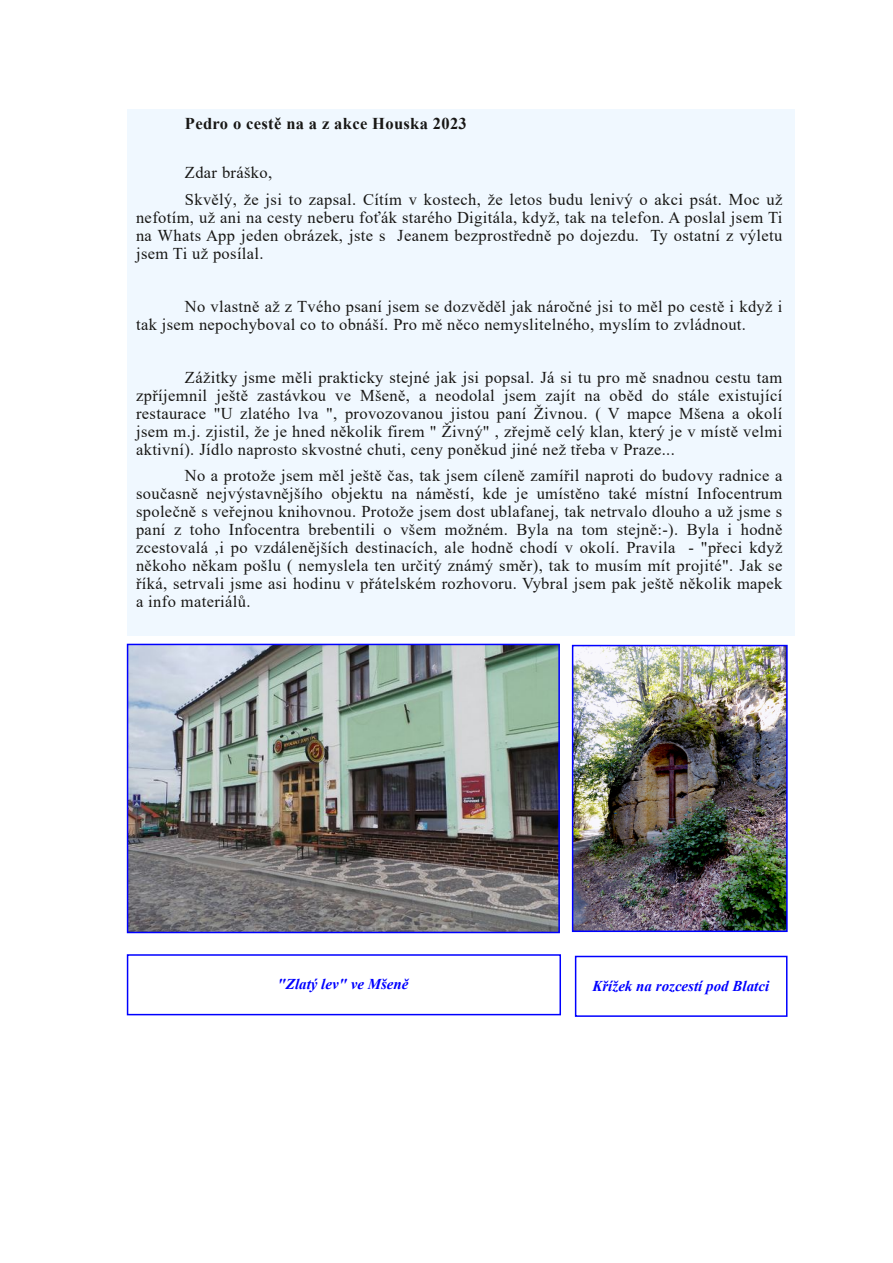
<style>
.page{position:relative;width:893px;height:1263px;background:#fff}
.page>*{position:absolute;margin:0;border:0;box-sizing:border-box;transform-origin:0 0}
.t1{font:16.5px/18px "Times New Roman";letter-spacing:.02em;color:#181715;text-align:justify}
.t2{font:700 16.5px "Times New Roman";letter-spacing:.02em;color:#181715}
.t3{font:italic 700 15px "Times New Roman";color:#00f}
</style>
<div class="page">
<div style="left:128px;top:109px;width:667px;height:526px;background:#f0f8ff"></div>
<img style="left:130px;top:647px;width:427px;height:283px">
<div style="left:127px;top:644px;width:433px;height:289px;border:2px solid #00f"></div>
<img style="left:575px;top:648px;width:210px;height:281px">
<div style="left:572px;top:645px;width:216px;height:287px;border:2px solid #00f"></div>
<div style="left:127px;top:954px;width:434px;height:61px;border:2px solid #00f"></div>
<div style="left:575px;top:956px;width:212px;height:61px;border:2px solid #00f"></div>
<p class="t2" style="left:185px;top:114px;width:283px">Pedro o cestě na a z akce Houska 2023</p>
<p class="t1" style="left:185px;top:159px;width:599px;line-height:26.5px">Zdar bráško,<br>Skvělý, že jsi to zapsal. Cítím v kostech, že letos budu lenivý o akci psát. Moc už</p>
<p class="t1" style="left:136px;top:208px;width:648px">nefotím, už ani na cesty neberu foťák starého Digitála, když, tak na telefon. A poslal jsem Ti na Whats App jeden obrázek, jste s Jeanem bezprostředně po dojezdu. Ty ostatní z výletu jsem Ti už posílal.</p>
<p class="t1" style="left:136px;top:297px;width:648px;text-indent:49px">No vlastně až z Tvého psaní jsem se dozvěděl jak náročné jsi to měl po cestě i když i tak jsem nepochyboval co to obnáší. Pro mě něco nemyslitelného, myslím to zvládnout.</p>
<p class="t1" style="left:136px;top:368px;width:648px;text-indent:49px">Zážitky jsme měli prakticky stejné jak jsi popsal. Já si tu pro mě snadnou cestu tam zpříjemnil ještě zastávkou ve Mšeně, a neodolal jsem zajít na oběd do stále existující restaurace "U zlatého lva ", provozovanou jistou paní Živnou. ( V mapce Mšena a okolí jsem m.j. zjistil, že je hned několik firem " Živný" , zřejmě celý klan, který je v místě velmi aktivní). Jídlo naprosto skvostné chuti, ceny poněkud jiné než třeba v Praze...</p>
<p class="t1" style="left:136px;top:467px;width:648px;text-indent:49px">No a protože jsem měl ještě čas, tak jsem cíleně zamířil naproti do budovy radnice a současně nejvýstavnějšího objektu na náměstí, kde je umístěno také místní Infocentrum společně s veřejnou knihovnou. Protože jsem dost ublafanej, tak netrvalo dlouho a už jsme s paní z toho Infocentra brebentili o všem možném. Byla na tom stejně:-). Byla i hodně zcestovalá ,i po vzdálenějších destinacích, ale hodně chodí v okolí. Pravila - "přeci když někoho někam pošlu ( nemyslela ten určitý známý směr), tak to musím mít projité". Jak se říká, setrvali jsme asi hodinu v přátelském rozhovoru. Vybral jsem pak ještě několik mapek a info materiálů.</p>
<p class="t3" style="left:277px;top:976px;width:133px">"Zlatý lev" ve Mšeně</p>
<p class="t3" style="left:592px;top:977px;width:178px">Křížek na rozcestí pod Blatci</p>
</div>
